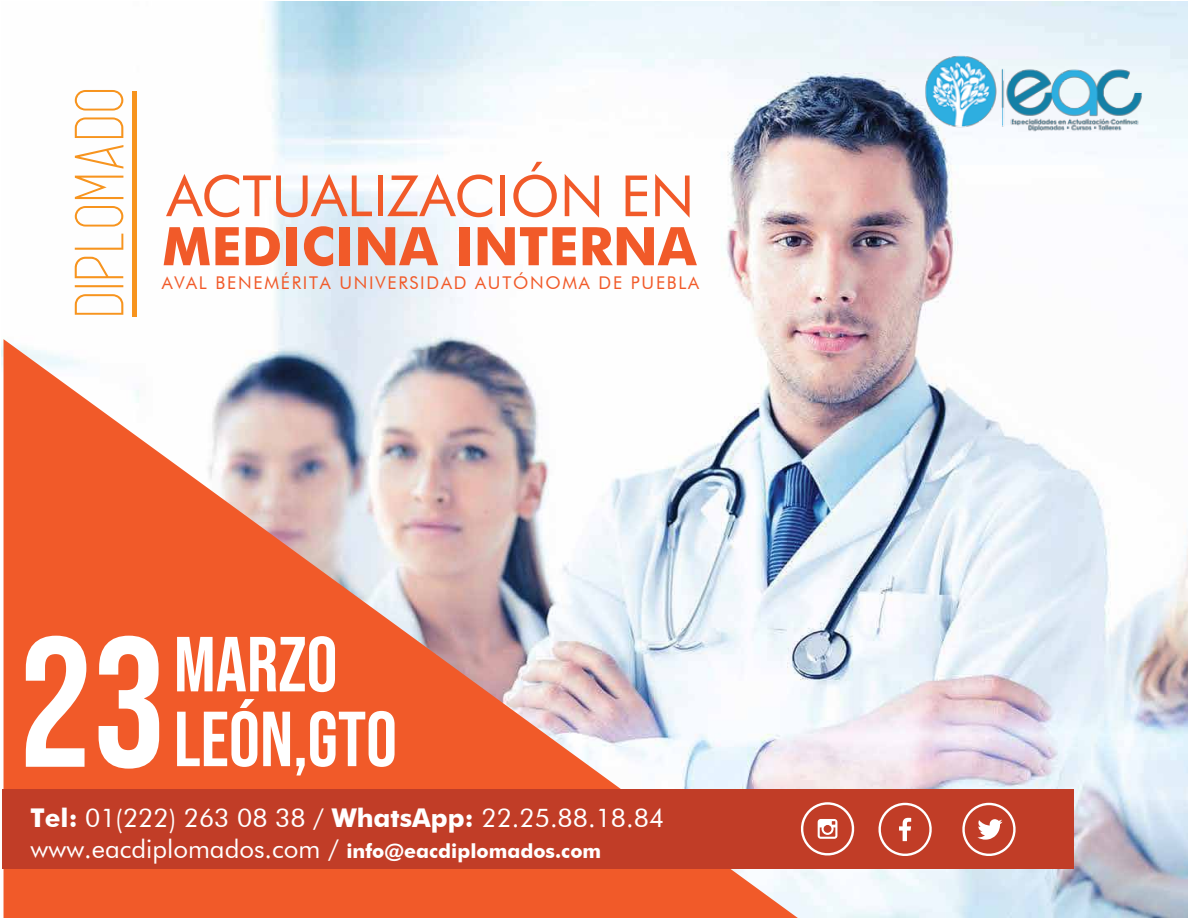
<style>
.page{position:relative;width:1188px;height:918px;background:#fff}
.page>*{position:absolute;margin:0;border:0;box-sizing:border-box;transform-origin:0 0}
.t1{font:184.65px "Bebas Neue";color:#fff}
.t2{font:77.85px "Bebas Neue";color:#fff}
.t3{font:300 69.15px "Alpha";color:#f7941e}
.t4{font:56.85px "Futura BT";color:#f15a29}
.t5{font:700 53.25px "Futura BT";color:#f15a29}
.t6{font:25.8px/31px "Futura BT";color:#fff}
.t7{font:17.55px "Futura BT";letter-spacing:.1em;color:#f15a29}
.s1{font-weight:700}
.s2{font-weight:700;font-size:19.65px}
</style>
<div class="page">
<img style="left:2px;top:1px;width:1186px;height:917px">
<svg style="left:4px;top:339px;width:794px;height:579px"></svg>
<div style="left:2px;top:790px;width:1071px;height:79px;background:#c13d27"></div>
<svg style="left:878px;top:803px;width:54px;height:53px"></svg>
<svg style="left:962px;top:803px;width:54px;height:53px"></svg>
<svg style="left:801px;top:802px;width:54px;height:54px"></svg>
<hr style="left:132px;top:91px;width:4px;height:226px;background:#f7941e">
<img style="left:911px;top:41px;width:245px;height:106px">
<h3 class="t3" style="left:59px;top:318px;width:233px;rotate:-90deg">DIPLOMADO</h3>
<h3 class="t4" style="left:167px;top:161px;width:529px">ACTUALIZACIÓN EN</h3>
<h3 class="t5" style="left:162px;top:214px;width:536px">MEDICINA INTERNA</h3>
<p class="t7" style="left:162px;top:273px;width:539px">AVAL BENEMÉRITA UNIVERSIDAD AUTÓNOMA DE PUEBLA</p>
<h1 class="t1" style="left:19px;top:598px;width:149px">23</h1>
<h2 class="t2" style="left:174px;top:620px;width:165px">MARZO</h2>
<h2 class="t2" style="left:174px;top:695px;width:225px">LEÓN,GTO</h2>
<p class="t6" style="left:31px;top:802px;width:635px"><span class="s1">Tel:</span> 01(222) 263 08 38 / <span class="s1">WhatsApp:</span> 22.25.88.18.84 www.eacdiplomados.com / <span class="s2">info@eacdiplomados.com</span></p>
</div>
